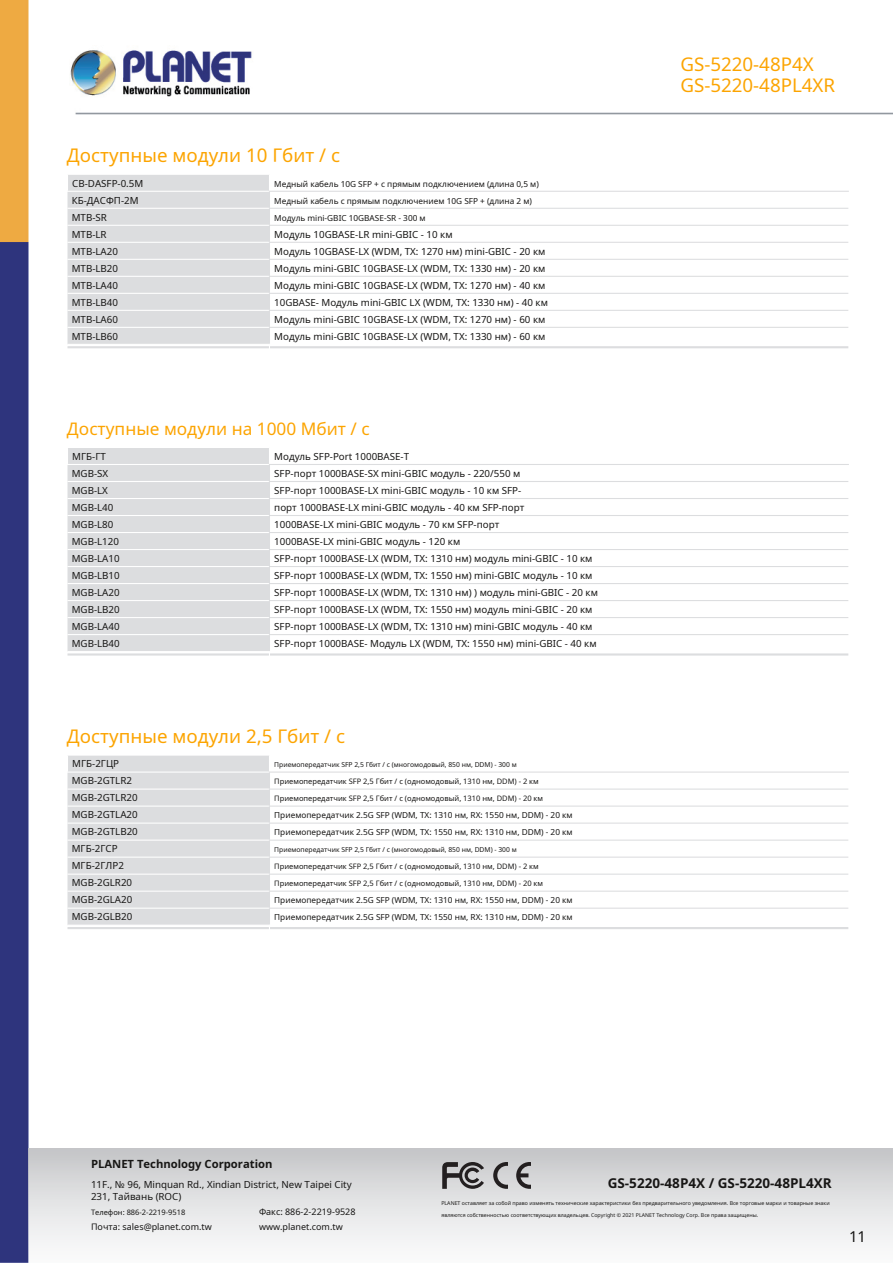
<style>
.page{position:relative;width:893px;height:1263px;background:#fff}
.page>*{position:absolute;margin:0;border:0;box-sizing:border-box;transform-origin:0 0}
.t1{font:18.75px/21.6px "Noto Sans";color:#fca400}
.t2{font:17.25px "Noto Sans";color:#fca400}
.t3{font:15px "Noto Sans";color:#171615}
.t4{font:700 13.5px "Noto Sans";color:#171615}
.t5{font:700 11.25px "Noto Sans";color:#171615}
.t6{font:9.75px/17px "Noto Sans";color:#171615}
.t7{font:9px "Noto Sans";color:#171615}
.t8{font:8.25px/17px "Noto Sans";color:#171615}
.t9{font:7.5px "Noto Sans";color:#171615}
.t10{font:6.75px "Noto Sans";color:#171615}
.t11{font:5.25px "Noto Sans";color:#171615}
</style>
<div class="page">
<img style="left:0;top:0;width:893px;height:1263px">
<div style="left:29px;top:1148px;width:864px;height:115px;background:linear-gradient(to bottom,#c7c8ca,#fff)"></div>
<svg style="left:442px;top:1162px;width:42px;height:27px"></svg>
<svg style="left:493px;top:1162px;width:15px;height:27px"></svg>
<svg style="left:516px;top:1162px;width:15px;height:27px"></svg>
<svg style="left:270px;top:175px;width:578px;height:169px"></svg>
<hr style="left:68px;top:344px;width:201px;height:1px;background:#fff">
<hr style="left:269px;top:344px;width:579px;height:1px;background:#fff">
<hr style="left:269px;top:174px;width:580px;height:1px;background:#fff">
<svg style="left:67px;top:174px;width:203px;height:170px;background:#dedfe1"></svg>
<svg style="left:848px;top:175px;width:1px;height:16px"></svg>
<hr style="left:269px;top:191px;width:580px;height:1px;background:#dcdddf">
<hr style="left:269px;top:208px;width:579px;height:1px;background:#dcdddf">
<hr style="left:269px;top:225px;width:579px;height:1px;background:#dcdddf">
<hr style="left:269px;top:242px;width:579px;height:1px;background:#dcdddf">
<hr style="left:269px;top:259px;width:579px;height:1px;background:#dcdddf">
<hr style="left:269px;top:276px;width:579px;height:1px;background:#dcdddf">
<hr style="left:269px;top:293px;width:579px;height:1px;background:#dcdddf">
<hr style="left:269px;top:310px;width:579px;height:1px;background:#dcdddf">
<hr style="left:269px;top:327px;width:579px;height:1px;background:#dcdddf">
<hr style="left:68px;top:346px;width:201px;height:2px;background:#dcdddf">
<hr style="left:270px;top:346px;width:578px;height:2px;background:#dcdddf">
<svg style="left:270px;top:448px;width:578px;height:203px"></svg>
<hr style="left:269px;top:651px;width:579px;height:1px;background:#fff">
<hr style="left:269px;top:447px;width:580px;height:1px;background:#fff">
<div style="left:67px;top:447px;width:203px;height:205px;background:#dcdddf"></div>
<svg style="left:848px;top:448px;width:1px;height:16px"></svg>
<hr style="left:269px;top:464px;width:580px;height:1px;background:#dcdddf">
<hr style="left:269px;top:481px;width:579px;height:1px;background:#dcdddf">
<hr style="left:269px;top:498px;width:579px;height:1px;background:#dcdddf">
<hr style="left:269px;top:515px;width:579px;height:1px;background:#dcdddf">
<hr style="left:269px;top:532px;width:579px;height:1px;background:#dcdddf">
<hr style="left:269px;top:549px;width:579px;height:1px;background:#dcdddf">
<hr style="left:269px;top:566px;width:579px;height:1px;background:#dcdddf">
<hr style="left:269px;top:583px;width:579px;height:1px;background:#dcdddf">
<hr style="left:269px;top:600px;width:579px;height:1px;background:#dcdddf">
<hr style="left:269px;top:617px;width:579px;height:1px;background:#dcdddf">
<hr style="left:269px;top:634px;width:579px;height:1px;background:#dcdddf">
<hr style="left:68px;top:653px;width:201px;height:2px;background:#dcdddf">
<hr style="left:270px;top:653px;width:578px;height:2px;background:#dcdddf">
<svg style="left:270px;top:756px;width:578px;height:169px"></svg>
<hr style="left:68px;top:925px;width:201px;height:1px;background:#fff">
<hr style="left:269px;top:925px;width:579px;height:1px;background:#fff">
<hr style="left:67px;top:754px;width:202px;height:2px;background:#fff">
<hr style="left:269px;top:754px;width:580px;height:2px;background:#fff">
<svg style="left:67px;top:755px;width:203px;height:170px;background:#dedfe1"></svg>
<svg style="left:848px;top:756px;width:1px;height:15px"></svg>
<hr style="left:269px;top:771px;width:580px;height:2px;background:#dcdddf">
<hr style="left:269px;top:788px;width:579px;height:2px;background:#dcdddf">
<hr style="left:269px;top:805px;width:579px;height:2px;background:#dcdddf">
<hr style="left:269px;top:822px;width:579px;height:2px;background:#dcdddf">
<hr style="left:269px;top:839px;width:579px;height:2px;background:#dcdddf">
<hr style="left:269px;top:857px;width:579px;height:1px;background:#dcdddf">
<hr style="left:269px;top:874px;width:579px;height:1px;background:#dcdddf">
<hr style="left:269px;top:891px;width:579px;height:1px;background:#dcdddf">
<hr style="left:269px;top:908px;width:579px;height:1px;background:#dcdddf">
<hr style="left:68px;top:927px;width:201px;height:2px;background:#dcdddf">
<hr style="left:270px;top:927px;width:578px;height:2px;background:#dcdddf">
<h1 class="t1" style="left:67px;top:144px;width:275px">Доступные модули 10 Гбит / с</h1>
<p class="t6" style="left:72px;top:174px;width:73px">CB-DASFP-0.5M<br>КБ-ДАСФП-2М<br>MTB-SR<br>MTB-LR<br>MTB-LA20<br>MTB-LB20<br>MTB-LA40<br>MTB-LB40<br>MTB-LA60<br>MTB-LB60</p>
<p class="t8" style="left:274px;top:175px;width:266px">Медный кабель 10G SFP + с прямым подключением (длина 0,5 м)<br>Медный кабель с прямым подключением 10G SFP + (длина 2 м)<br>Модуль mini-GBIC 10GBASE-SR - 300 м</p>
<p class="t6" style="left:274px;top:225px;width:275px">Модуль 10GBASE-LR mini-GBIC - 10 км<br>Модуль 10GBASE-LX (WDM, TX: 1270 нм) mini-GBIC - 20 км Модуль mini-GBIC 10GBASE-LX (WDM, TX: 1330 нм) - 20 км Модуль mini-GBIC 10GBASE-LX (WDM, TX: 1270 нм) - 40 км 10GBASE- Модуль mini-GBIC LX (WDM, TX: 1330 нм) - 40 км Модуль mini-GBIC 10GBASE-LX (WDM, TX: 1270 нм) - 60 км Модуль mini-GBIC 10GBASE-LX (WDM, TX: 1330 нм) - 60 км</p>
<h2 class="t2" style="left:67px;top:417px;width:304px">Доступные модули на 1000 Мбит / с</h2>
<p class="t6" style="left:72px;top:447px;width:50px">МГБ-ГТ<br>MGB-SX<br>MGB-LX<br>MGB-L40<br>MGB-L80<br>MGB-L120<br>MGB-LA10<br>MGB-LB10<br>MGB-LA20<br>MGB-LB20<br>MGB-LA40<br>MGB-LB40</p>
<p class="t6" style="left:274px;top:447px;width:325px">Модуль SFP-Port 1000BASE-T<br>SFP-порт 1000BASE-SX mini-GBIC модуль - 220/550 м<br>SFP-порт 1000BASE-LX mini-GBIC модуль - 10 км SFP-<br>порт 1000BASE-LX mini-GBIC модуль - 40 км SFP-порт<br>1000BASE-LX mini-GBIC модуль - 70 км SFP-порт<br>1000BASE-LX mini-GBIC модуль - 120 км<br>SFP-порт 1000BASE-LX (WDM, TX: 1310 нм) модуль mini-GBIC - 10 км SFP-порт 1000BASE-LX (WDM, TX: 1550 нм) mini-GBIC модуль - 10 км SFP-порт 1000BASE-LX (WDM, TX: 1310 нм) ) модуль mini-GBIC - 20 км SFP-порт 1000BASE-LX (WDM, TX: 1550 нм) модуль mini-GBIC - 20 км SFP-порт 1000BASE-LX (WDM, TX: 1310 нм) mini-GBIC модуль - 40 км SFP-порт 1000BASE- Модуль LX (WDM, TX: 1550 нм) mini-GBIC - 40 км</p>
<h1 class="t1" style="left:67px;top:725px;width:280px">Доступные модули 2,5 Гбит / с</h1>
<p class="t6" style="left:72px;top:755px;width:68px">МГБ-2ГЦР<br>MGB-2GTLR2<br>MGB-2GTLR20<br>MGB-2GTLA20<br>MGB-2GTLB20<br>МГБ-2ГСР<br>МГБ-2ГЛР2<br>MGB-2GLR20<br>MGB-2GLA20<br>MGB-2GLB20</p>
<p class="t10" style="left:274px;top:760px;width:244px">Приемопередатчик SFP 2,5 Гбит / с (многомодовый, 850 нм, DDM) - 300 м</p>
<p class="t9" style="left:274px;top:776px;width:266px">Приемопередатчик SFP 2,5 Гбит / с (одномодовый, 1310 нм, DDM) - 2 км</p>
<p class="t9" style="left:274px;top:793px;width:270px">Приемопередатчик SFP 2,5 Гбит / с (одномодовый, 1310 нм, DDM) - 20 км</p>
<p class="t8" style="left:274px;top:807px;width:300px">Приемопередатчик 2.5G SFP (WDM, TX: 1310 нм, RX: 1550 нм, DDM) - 20 км<br>Приемопередатчик 2.5G SFP (WDM, TX: 1550 нм, RX: 1310 нм, DDM) - 20 км</p>
<p class="t10" style="left:274px;top:845px;width:244px">Приемопередатчик SFP 2,5 Гбит / с (многомодовый, 850 нм, DDM) - 300 м</p>
<p class="t9" style="left:274px;top:861px;width:266px">Приемопередатчик SFP 2,5 Гбит / с (одномодовый, 1310 нм, DDM) - 2 км</p>
<p class="t9" style="left:274px;top:878px;width:270px">Приемопередатчик SFP 2,5 Гбит / с (одномодовый, 1310 нм, DDM) - 20 км</p>
<p class="t8" style="left:274px;top:892px;width:300px">Приемопередатчик 2.5G SFP (WDM, TX: 1310 нм, RX: 1550 нм, DDM) - 20 км<br>Приемопередатчик 2.5G SFP (WDM, TX: 1550 нм, RX: 1310 нм, DDM) - 20 км</p>
<h1 class="t1" style="left:680px;top:53px;width:156px">GS-5220-48P4X<br>GS-5220-48PL4XR</h1>
<p class="t5" style="left:91px;top:1156px;width:183px">PLANET Technology Corporation</p>
<p class="t6" style="left:91px;top:1175px;width:262px">11F., № 96, Minquan Rd., Xindian District, New Taipei City</p>
<h3 class="t4" style="left:608px;top:1173px;width:226px">GS-5220-48P4X / GS-5220-48PL4XR</h3>
<p class="t6" style="left:91px;top:1187px;width:92px">231, Тайвань (ROC)</p>
<p class="t9" style="left:91px;top:1207px;width:96px">Телефон: 886-2-2219-9518</p>
<p class="t7" style="left:91px;top:1220px;width:122px">Почта: sales@planet.com.tw</p>
<p class="t11" style="left:441px;top:1199px;width:390px">PLANET оставляет за собой право изменять технические характеристики без предварительного уведомления. Все торговые марки и товарные знаки</p>
<p class="t7" style="left:259px;top:1205px;width:98px">Факс: 886-2-2219-9528</p>
<p class="t11" style="left:441px;top:1211px;width:318px">являются собственностью соответствующих владельцев. Copyright © 2021 PLANET Technology Corp. Все права защищены.</p>
<p class="t7" style="left:259px;top:1220px;width:85px">www.planet.com.tw</p>
<h3 class="t3" style="left:849px;top:1225px;width:19px">11</h3>
</div>
